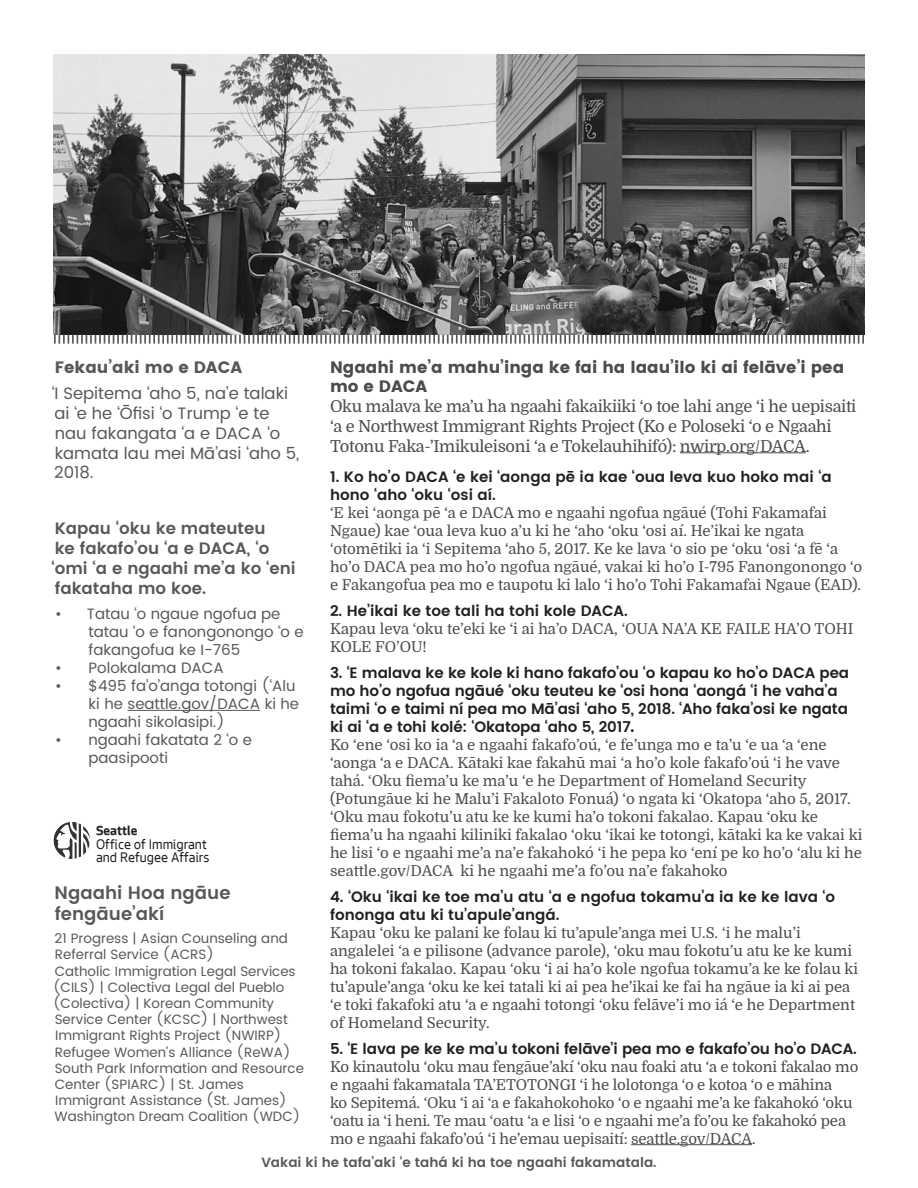
<style>
.page{position:relative;width:918px;height:1188px;background:#fff}
.page>*{position:absolute;margin:0;border:0;box-sizing:border-box;transform-origin:0 0}
.Left_Column_Subtext{font:600 18px/21.6px "Poppins";color:#57585a}
.t1{font:16.5px/19.8px "Domine";letter-spacing:-.02em;color:#4b4c4d}
.Left_Column_Subtext-2{font:16.5px/19.8px "Poppins";color:#57585a}
.Left_Column_Subtext-3{font:600 16.5px/19.8px "Poppins";color:#57585a}
.t2{font:16.5px/19.5px "Poppins";color:#4b4c4d}
.Left_Column_Subtext-4{font:16.5px "Poppins";color:#57585a}
.Subhead{font:15px/18px "Domine";color:#4b4c4d}
.t3{font:15px/18px "Poppins";color:#57585a}
.t4{font:14.4px/13.5px "Seattle Text";color:#231f20}
.t5{font:700 13.8px "Seattle Text";color:#231f20}
.t6{font:13.5px/16.2px "Poppins";color:#57585a}
.Subhead-2{font:600 13.5px "Poppins";color:#57585a}
.s1{font-family:"Poppins";font-weight:600;color:#231f20}
.s2{font-family:"Poppins";color:#231f20}
</style>
<div class="page">
<img style="left:54px;top:54px;width:810px;height:281px">
<svg style="left:54px;top:335px;width:810px;height:9px"></svg>
<hr style="left:631px;top:1144px;width:121px;height:1px;background:#4b4c4d">
<hr style="left:680px;top:452px;width:126px;height:1px;background:#4b4c4d">
<hr style="left:127px;top:710px;width:133px;height:1px;background:#57585a">
<svg style="left:53px;top:821px;width:38px;height:38px"></svg>
<svg style="left:56px;top:823px;width:33px;height:35px"></svg>
<div style="left:53px;top:821px;width:38px;height:39px;border:1px solid #fff;border-radius:50%"></div>
<p class="t2" style="left:330px;top:357px;width:516px">Ngaahi me’a mahu’inga ke fai ha laau’ilo ki ai felāve’i pea mo e DACA</p>
<p class="t1" style="left:330px;top:397px;width:528px">Oku malava ke ma’u ha ngaahi fakaikiiki ‘o toe lahi ange ‘i he uepisaiti ‘a e Northwest Immigrant Rights Project (Ko e Poloseki ‘o e Ngaahi<br>Totonu Faka-’Imikuleisoni ‘a e Tokelauhihifó): nwirp.org/DACA.</p>
<p class="Left_Column_Subtext-4" style="left:55px;top:357px;width:189px">Fekau’aki mo e DACA</p>
<p class="Left_Column_Subtext-2" style="left:52px;top:384px;width:249px">‘I Sepitema ‘aho 5, na’e talaki ai ‘e he ‘Ōfisi ‘o Trump ‘e te nau fakangata ‘a e DACA ‘o kamata lau mei Mā’asi ‘aho 5,<br>2018.</p>
<p class="Subhead" style="left:330px;top:468px;width:534px"><span class="s1">1. Ko ho’o DACA ‘e kei ‘aonga pē ia kae ‘oua leva kuo hoko mai ‘a hono ‘aho ‘oku ‘osi aí.<br></span>‘E kei ‘aonga pē ‘a e DACA mo e ngaahi ngofua ngāué (Tohi Fakamafai Ngaue) kae ‘oua leva kuo a’u ki he ‘aho ‘oku ‘osi aí. He’ikai ke ngata ‘otomētiki ia ‘i Sepitema ‘aho 5, 2017. Ke ke lava ‘o sio pe ‘oku ‘osi ‘a fē ‘a ho’o DACA pea mo ho’o ngofua ngāué, vakai ki ho’o I-795 Fanongonongo ‘o e Fakangofua pea mo e taupotu ki lalo ‘i ho’o Tohi Fakamafai Ngaue (EAD).</p>
<p class="Subhead" style="left:330px;top:602px;width:525px"><span class="s1">2. He’ikai ke toe tali ha tohi kole DACA.<br></span>Kapau leva ‘oku te’eki ke ‘i ai ha’o DACA, ‘OUA NA’A KE FAILE HA’O TOHI<br>KOLE FO’OU!</p>
<p class="Subhead" style="left:330px;top:664px;width:534px"><span class="s1">3. ‘E malava ke ke kole ki hano fakafo’ou ‘o kapau ko ho’o DACA pea mo ho’o ngofua ngāué ‘oku teuteu ke ‘osi hona ‘aongá ‘i he vaha’a taimi ‘o e taimi ní pea mo Mā’asi ‘aho 5, 2018. ‘Aho faka’osi ke ngata ki ai ‘a e tohi kolé: ‘Okatopa ‘aho 5, 2017</span><span class="s2">.<br></span>Ko ‘ene ‘osi ko ia ‘a e ngaahi fakafo’oú, ‘e fe’unga mo e ta’u ‘e ua ‘a ‘ene ‘aonga ‘a e DACA. Kātaki kae fakahū mai ‘a ho’o kole fakafo’oú ‘i he vave tahá. ‘Oku fiema’u ke ma’u ‘e he Department of Homeland Security (Potungāue ki he Malu’i Fakaloto Fonuá) ‘o ngata ki ‘Okatopa ‘aho 5, 2017. ‘Oku mau fokotu’u atu ke ke kumi ha’o tokoni fakalao. Kapau ‘oku ke fiema’u ha ngaahi kiliniki fakalao ‘oku ‘ikai ke totongi, kātaki ka ke vakai ki he lisi ‘o e ngaahi me’a na’e fakahokó ‘i he pepa ko ‘ení pe ko ho’o ‘alu ki he seattle.gov/DACA ki he ngaahi me’a fo’ou na’e fakahoko</p>
<p class="Subhead" style="left:330px;top:888px;width:530px"><span class="s1">4. ‘Oku ‘ikai ke toe ma’u atu ‘a e ngofua tokamu’a ia ke ke lava ‘o fononga atu ki tu’apule’angá.<br></span>Kapau ‘oku ke palani ke folau ki tu’apule’anga mei U.S. ‘i he malu’i angalelei ‘a e pilisone (advance parole), ‘oku mau fokotu’u atu ke ke kumi ha tokoni fakalao. Kapau ‘oku ‘i ai ha’o kole ngofua tokamu’a ke ke folau ki tu’apule’anga ‘oku ke kei tatali ki ai pea he’ikai ke fai ha ngāue ia ki ai pea ‘e toki fakafoki atu ‘a e ngaahi totongi ‘oku felāve’i mo iá ‘e he Department of Homeland Security.</p>
<p class="Subhead" style="left:330px;top:1040px;width:530px"><span class="s1">5. ‘E lava pe ke ke ma’u tokoni felāve’i pea mo e fakafo’ou ho’o DACA.<br></span>Ko kinautolu ‘oku mau fengāue’akí ‘oku nau foaki atu ‘a e tokoni fakalao mo e ngaahi fakamatala TA’ETOTONGI ‘i he lolotonga ‘o e kotoa ‘o e māhina<br>ko Sepitemá. ‘Oku ‘i ai ‘a e fakahokohoko ‘o e ngaahi me’a ke fakahokó ‘oku ‘oatu ia ‘i heni. Te mau ‘oatu ‘a e lisi ‘o e ngaahi me’a fo’ou ke fakahokó pea mo e ngaahi fakafo’oú ‘i he’emau uepisaití: seattle.gov/DACA.</p>
<p class="Subhead-2" style="left:261px;top:1153px;width:397px">Vakai ki he tafa’aki ‘e tahá ki ha toe ngaahi fakamatala.</p>
<p class="Left_Column_Subtext-3" style="left:51px;top:519px;width:246px">Kapau ‘oku ke mateuteu<br>ke fakafo’ou ‘a e DACA, ‘o ‘omi ‘a e ngaahi me’a ko ‘eni fakataha mo koe.</p>
<p class="t3" style="left:88px;top:605px;width:217px;text-indent:-33px">• Tatau ‘o ngaue ngofua pe tatau ‘o e fanongonongo ‘o e fakangofua ke I-765</p>
<p class="t3" style="left:55px;top:659px;width:170px">• Polokalama DACA</p>
<p class="t3" style="left:88px;top:677px;width:212px;text-indent:-33px">• $495 fa’o’anga totongi (‘Alu ki he seattle.gov/DACA ki he ngaahi sikolasipi.)</p>
<p class="t3" style="left:88px;top:731px;width:165px;text-indent:-33px">• ngaahi fakatata 2 ‘o e paasipooti</p>
<p class="t5" style="left:96px;top:821px;width:43px">Seattle</p>
<p class="t4" style="left:96px;top:837px;width:115px">Office of Immigrant and Refugee Affairs</p>
<p class="Left_Column_Subtext" style="left:55px;top:882px;width:178px">Ngaahi Hoa ngāue fengāue’akí</p>
<p class="t6" style="left:53px;top:931px;width:252px">21 Progress | Asian Counseling and Referral Service (ACRS)<br>Catholic Immigration Legal Services (CILS) | Colectiva Legal del Pueblo (Colectiva) | Korean Community Service Center (KCSC) | Northwest Immigrant Rights Project (NWIRP)<br>Refugee Women’s Alliance (ReWA)<br>South Park Information and Resource Center (SPIARC) | St. James Immigrant Assistance (St. James)<br>Washington Dream Coalition (WDC)</p>
</div>
